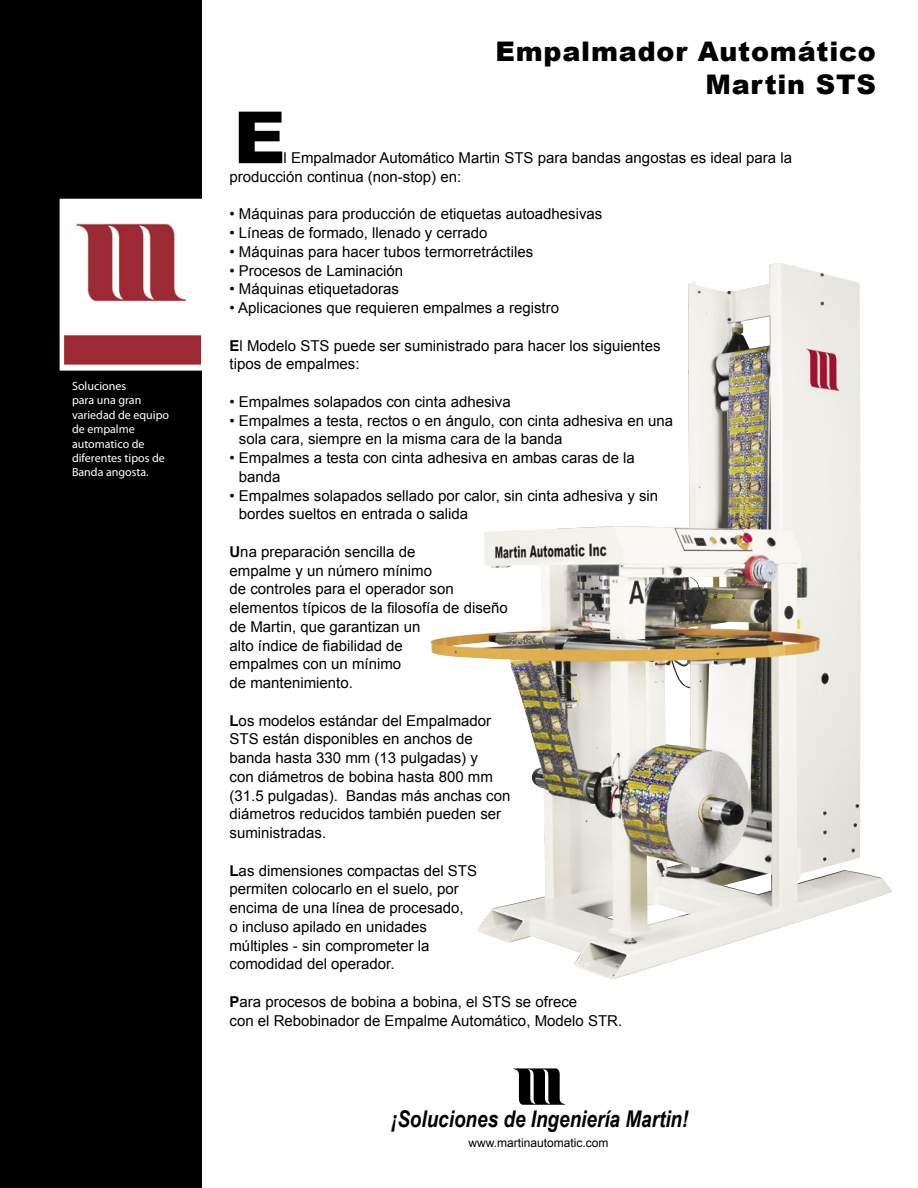
<style>
.page{position:relative;width:918px;height:1188px;background:#fff}
.page>*{position:absolute;margin:0;border:0;box-sizing:border-box;transform-origin:0 0}
.t1{font:900 27px/32.4px "Arial";letter-spacing:.03em;color:#000;text-align:right}
.t2{font:italic 700 23.1px "Arial Narrow";color:#000}
.t3{font:15px/18.8px "Arial";color:#000}
.t4{font:12px/14.4px "Myriad Pro";color:#fff}
.t5{font:12px "Arial";color:#000}
.s1{font-weight:700}
.s2{color:#fff}
</style>
<div class="page">
<div style="left:0;top:0;width:202px;height:1188px;background:#000"></div>
<img style="left:431px;top:263px;width:461px;height:717px">
<svg style="left:239px;top:112px;width:43px;height:51px"></svg>
<svg style="left:513px;top:1068px;width:52px;height:37px"></svg>
<svg style="left:60px;top:199px;width:142px;height:172px"></svg>
<p class="t4" style="left:72px;top:379px;width:99px">Soluciones<br>para una gran variedad de equipo de empalme automatico de diferentes tipos de<br>Banda angosta.</p>
<h1 class="t1" style="left:496px;top:35px;width:382px">Empalmador Automático<br>Martin STS</h1>
<p class="t3" style="left:230px;top:149px;width:564px;text-indent:54px">l Empalmador Automático Martin STS para bandas angostas es ideal para la producción continua (non-stop) en:</p>
<p class="t3" style="left:230px;top:205px;width:374px">• Máquinas para producción de etiquetas autoadhesivas</p>
<p class="t3" style="left:230px;top:224px;width:259px">• Líneas de formado, llenado y cerrado</p>
<p class="t3" style="left:230px;top:242px;width:305px">• Máquinas para hacer tubos termorretráctiles</p>
<p class="t3" style="left:230px;top:261px;width:175px">• Procesos de Laminación</p>
<p class="t3" style="left:230px;top:280px;width:171px">• Máquinas etiquetadoras</p>
<p class="t3" style="left:230px;top:299px;width:331px">• Aplicaciones que requieren empalmes a registro</p>
<p class="t3" style="left:230px;top:336px;width:433px"><span class="s1">E</span>l Modelo STS puede ser suministrado para hacer los siguientes tipos de empalmes:</p>
<p class="t3" style="left:230px;top:392px;width:283px">• Empalmes solapados con cinta adhesiva</p>
<p class="t3" style="left:230px;top:411px;width:445px">• Empalmes a testa, rectos o en ángulo, con cinta adhesiva en una</p>
<p class="t3" style="left:230px;top:430px;width:334px"><span class="s2">•</span> sola cara, siempre en la misma cara de la banda</p>
<p class="t3" style="left:230px;top:449px;width:407px">• Empalmes a testa con cinta adhesiva en ambas caras de la</p>
<p class="t3" style="left:230px;top:467px;width:53px"><span class="s2">•</span> banda</p>
<p class="t3" style="left:230px;top:486px;width:430px">• Empalmes solapados sellado por calor, sin cinta adhesiva y sin</p>
<p class="t3" style="left:230px;top:505px;width:240px"><span class="s2">•</span> bordes sueltos en entrada o salida</p>
<p class="t3" style="left:230px;top:542px;width:280px"><span class="s1">U</span>na preparación sencilla de<br>empalme y un número mínimo<br>de controles para el operador son elementos típicos de la filosofía de diseño de Martin, que garantizan un<br>alto índice de fiabilidad de<br>empalmes con un mínimo<br>de mantenimiento.</p>
<p class="t3" style="left:230px;top:711px;width:282px"><span class="s1">L</span>os modelos estándar del Empalmador STS están disponibles en anchos de banda hasta 330 mm (13 pulgadas) y<br>con diámetros de bobina hasta 800 mm (31.5 pulgadas). Bandas más anchas con diámetros reducidos también pueden ser suministradas.</p>
<p class="t3" style="left:230px;top:861px;width:249px"><span class="s1">L</span>as dimensiones compactas del STS permiten colocarlo en el suelo, por encima de una línea de procesado,<br>o incluso apilado en unidades múltiples - sin comprometer la comodidad del operador.</p>
<p class="t3" style="left:230px;top:992px;width:394px"><span class="s1">P</span>ara procesos de bobina a bobina, el STS se ofrece<br>con el Rebobinador de Empalme Automático, Modelo STR.</p>
<h2 class="t2" style="left:391px;top:1101px;width:299px">¡Soluciones de Ingeniería Martin!</h2>
<p class="t5" style="left:468px;top:1135px;width:142px">www.martinautomatic.com</p>
</div>
